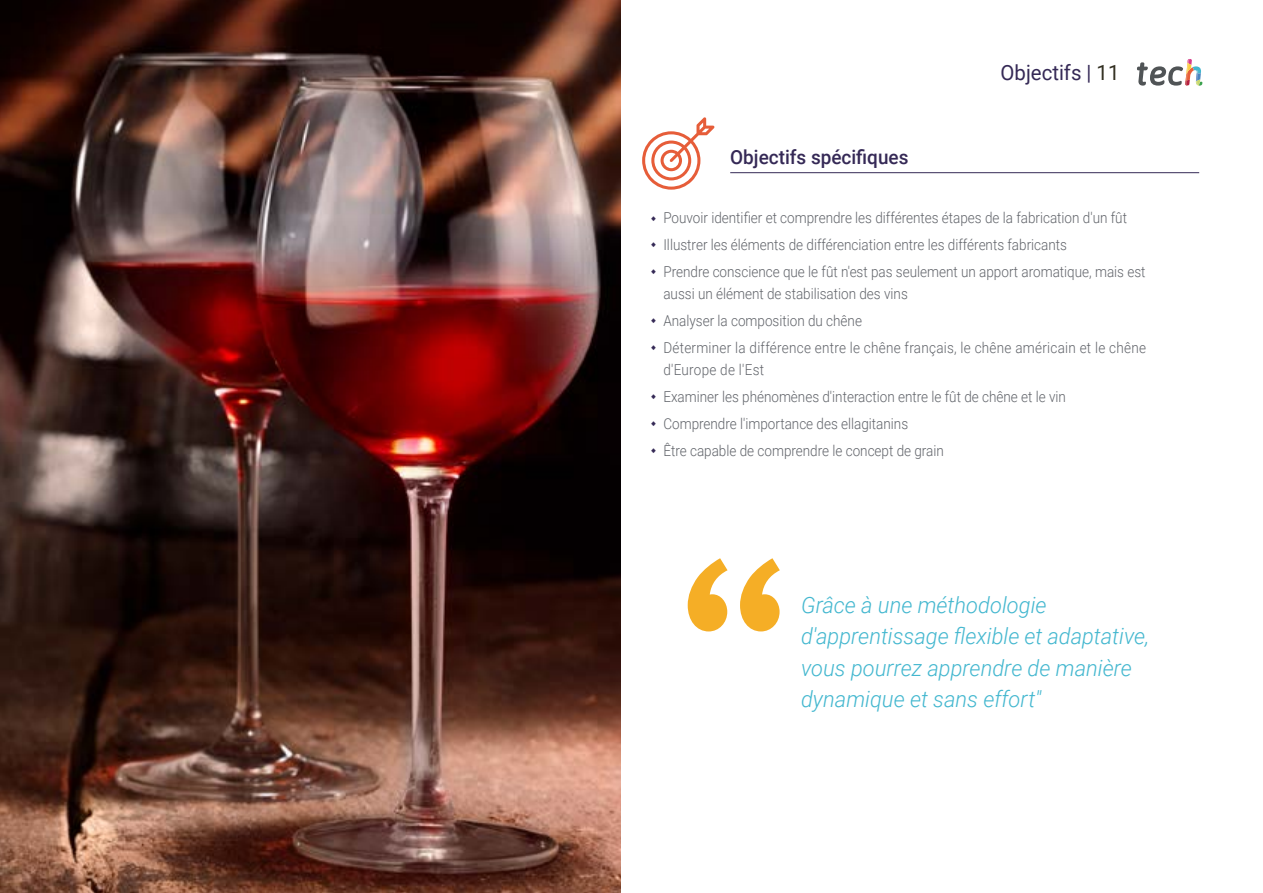
<style>
.page{position:relative;width:1263px;height:893px;background:#fff}
.page>*{position:absolute;margin:0;border:0;box-sizing:border-box;transform-origin:0 0}
.t1{font:italic 300 22.5px/31.5px "Roboto";color:#43b7cf}
.t2{font:21px "Roboto";color:#352956}
.t3{font:500 19.5px "Roboto";color:#352956}
.t4{font:300 15px/26.7px "Roboto";color:#61646a;scale:.9 1}
.s1{color:#312e20}
</style>
<div class="page">
<hr style="left:730px;top:172px;width:469px;height:1px;background:#352956">
<svg style="left:642px;top:117px;width:72px;height:73px"></svg>
<img style="left:0;top:0;width:621px;height:893px">
<svg style="left:688px;top:558px;width:92px;height:73px"></svg>
<svg style="left:1137px;top:59px;width:65px;height:27px"></svg>
<h3 class="t3" style="left:730px;top:144px;width:180px">Objectifs spécifiques</h3>
<h2 class="t2" style="left:1000px;top:57px;width:120px">Objectifs | <span class="s1">11</span></h2>
<p class="t4" style="left:663px;top:204px;width:537px">Pouvoir identifier et comprendre les différentes étapes de la fabrication d'un fût<br>Illustrer les éléments de différenciation entre les différents fabricants<br>Prendre conscience que le fût n'est pas seulement un apport aromatique, mais est</p>
<p class="t4" style="left:663px;top:280px;width:538px">aussi un élément de stabilisation des vins<br>Analyser la composition du chêne<br>Déterminer la différence entre le chêne français, le chêne américain et le chêne</p>
<p class="t4" style="left:663px;top:356px;width:449px">d'Europe de l'Est<br>Examiner les phénomènes d'interaction entre le fût de chêne et le vin Comprendre l'importance des ellagitanins<br>Être capable de comprendre le concept de grain</p>
<h1 class="t1" style="left:801px;top:588px;width:350px">Grâce à une méthodologie d'apprentissage flexible et adaptative, vous pourrez apprendre de manière dynamique et sans effort"</h1>
</div>
